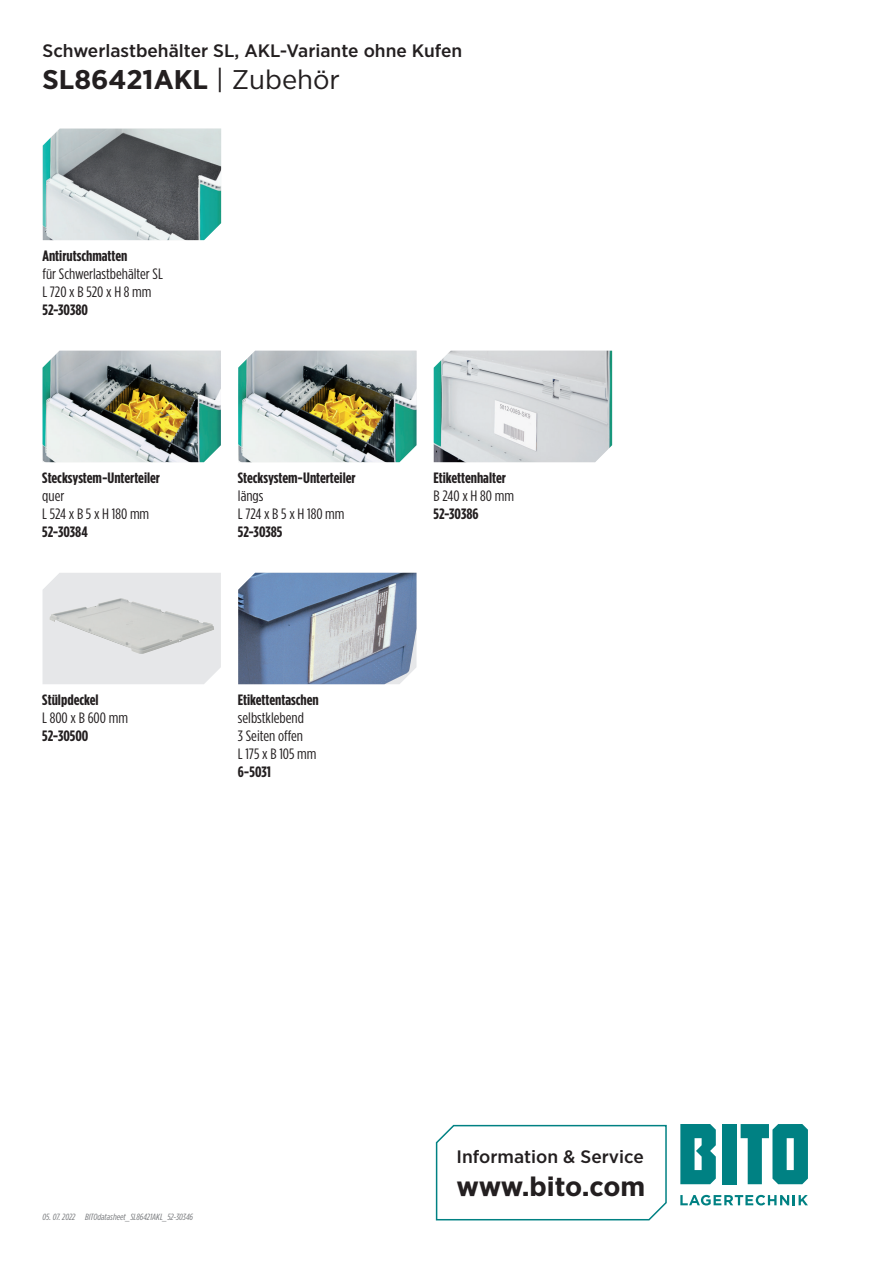
<style>
.page{position:relative;width:893px;height:1263px;background:#fff}
.page>*{position:absolute;margin:0;border:0;box-sizing:border-box;transform-origin:0 0}
.t1{font:700 27px "Gotham Narrow";color:#231f20;scale:1.1 1}
.t2{font:500 18px "Gotham Narrow";color:#231f20;scale:1.1 1}
.t3{font:700 15px "Gotham Condensed";color:#231f20;scale:1.1 1}
.t4{font:15px/18px "Gotham Condensed";color:#231f20;scale:1.1 1}
.t5{font:italic 9px "Gotham Condensed";color:#76787b;scale:1.1 1}
.s1{font-weight:400}
</style>
<div class="page">
<svg style="left:680px;top:1195px;width:128px;height:10px"></svg>
<div style="left:723px;top:1124px;width:14px;height:60px;background:#008183"></div>
<svg style="left:680px;top:1124px;width:36px;height:60px;background:#229193"></svg>
<svg style="left:741px;top:1124px;width:67px;height:60px"></svg>
<svg style="left:435px;top:1124px;width:232px;height:97px"></svg>
<img style="left:238px;top:573px;width:178px;height:111px">
<div style="left:43px;top:573px;width:178px;height:111px;background:#e6e7e9"></div>
<img style="left:49px;top:598px;width:165px;height:56px">
<img style="left:434px;top:351px;width:178px;height:111px">
<img style="left:238px;top:351px;width:178px;height:111px">
<img style="left:43px;top:351px;width:178px;height:111px">
<img style="left:43px;top:129px;width:178px;height:111px">
<p class="t2" style="left:43px;top:39px;width:383px">Schwerlastbehälter SL, AKL-Variante ohne Kufen</p>
<h1 class="t1" style="left:43px;top:62px;width:272px">SL86421AKL <span class="s1">| Zubehör</span></h1>
<p class="t3" style="left:43px;top:247px;width:79px">Antirutschmatten</p>
<p class="t4" style="left:43px;top:264px;width:111px">für Schwerlastbehälter SL<br>L 720 x B 520 x H 8 mm</p>
<p class="t3" style="left:43px;top:301px;width:43px">52-30380</p>
<p class="t3" style="left:42px;top:469px;width:109px">Stecksystem-Unterteiler</p>
<p class="t4" style="left:42px;top:486px;width:99px">quer<br>L 524 x B 5 x H 180 mm</p>
<p class="t3" style="left:42px;top:523px;width:43px">52-30384</p>
<p class="t3" style="left:42px;top:691px;width:53px">Stülpdeckel</p>
<p class="t4" style="left:42px;top:708px;width:79px">L 800 x B 600 mm</p>
<p class="t3" style="left:42px;top:727px;width:43px">52-30500</p>
<p class="t3" style="left:238px;top:469px;width:109px">Stecksystem-Unterteiler</p>
<p class="t4" style="left:238px;top:486px;width:98px">längs<br>L 724 x B 5 x H 180 mm</p>
<p class="t3" style="left:238px;top:523px;width:42px">52-30385</p>
<p class="t3" style="left:238px;top:691px;width:75px">Etikettentaschen</p>
<p class="t4" style="left:238px;top:708px;width:73px">selbstklebend<br>3 Seiten offen<br>L 175 x B 105 mm</p>
<p class="t3" style="left:238px;top:763px;width:32px">6-5031</p>
<p class="t3" style="left:433px;top:469px;width:67px">Etikettenhalter</p>
<p class="t4" style="left:433px;top:486px;width:75px">B 240 x H 80 mm</p>
<p class="t3" style="left:433px;top:505px;width:43px">52-30386</p>
<p class="t5" style="left:43px;top:1212px;width:31px">05. 07. 2022</p>
<p class="t5" style="left:85px;top:1212px;width:100px">BITOdatasheet_SL86421AKL_52-30346</p>
<p class="t2" style="left:457px;top:1145px;width:172px">Information &amp; Service</p>
<h1 class="t1" style="left:457px;top:1169px;width:173px">www.bito.com</h1>
</div>
